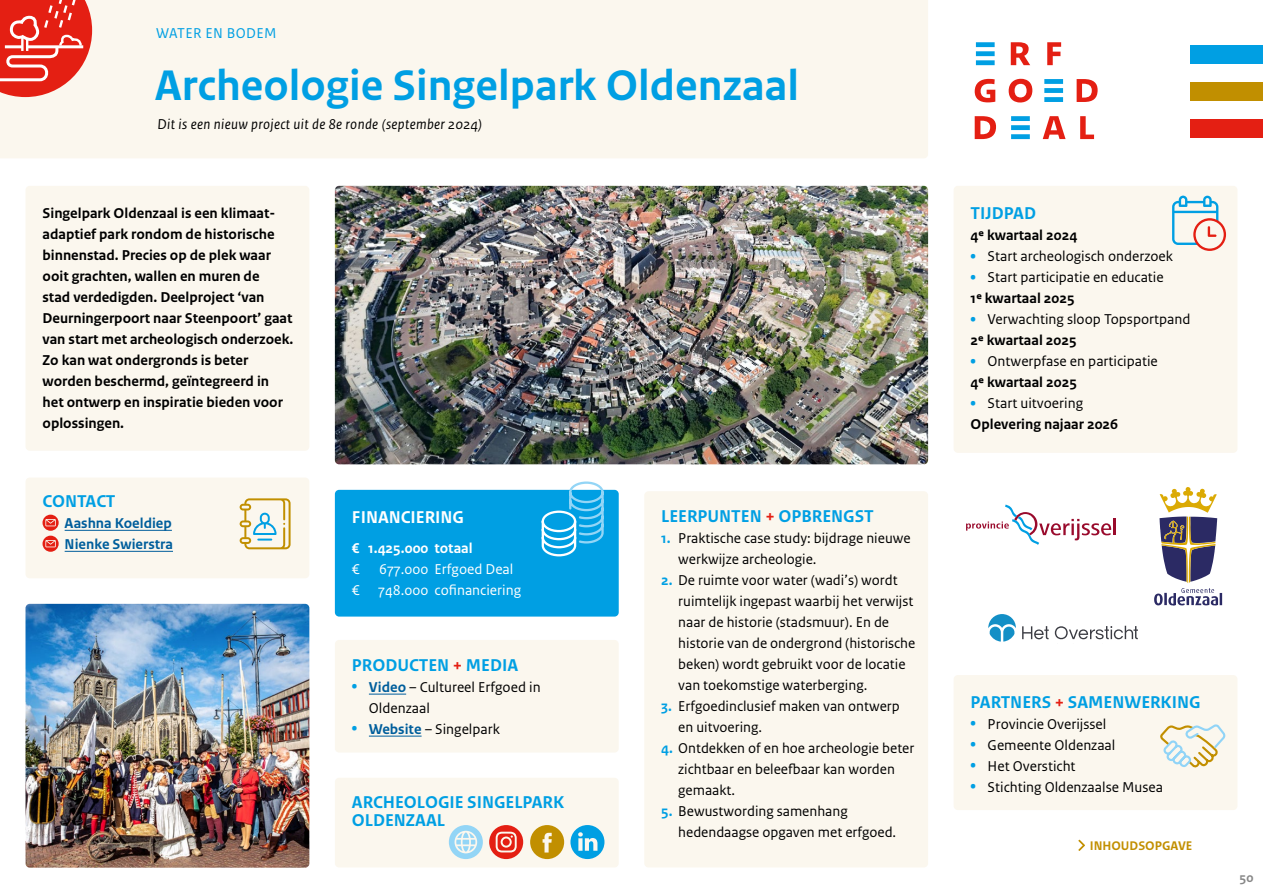
<style>
.page{position:relative;width:1263px;height:893px;background:#fff}
.page>*{position:absolute;margin:0;border:0;box-sizing:border-box;transform-origin:0 0}
.t1{font:700 45px "Rijksoverheid Sans Text";color:#009fe3}
.t2{font:700 18px/18px "Rijksoverheid Sans Text";color:#009fe3}
.t3{font:700 18px "Rijksoverheid Sans Text";color:#fff}
.t4{font:15px/21px "Rijksoverheid Sans Text";color:#000}
.t5{font:700 15px/21px "Rijksoverheid Sans Text";color:#000}
.t6{font:italic 15px "Rijksoverheid Sans Text";letter-spacing:.025em;color:#000}
.t7{font:15px/21px "Rijksoverheid Sans Text";color:#fff}
.t8{font:700 15px/21px "Rijksoverheid Sans Text";color:#005e9c}
.t9{font:700 15px "Rijksoverheid Sans Text";color:#fff}
.t10{font:15px "Rijksoverheid Sans Text";letter-spacing:.025em;color:#009fe3}
.t11{font:700 13.5px "Rijksoverheid Sans Text";color:#878787}
.t12{font:700 13.2px "Rijksoverheid Sans Text";color:#c28f00}
.s1{color:#e41f13}
.s2{font-weight:700;font-size:19.5px;color:#009fe3}
.s3{font-weight:700;color:#005e9c}
.s4{font-weight:700;color:#009fe3}
.s5{font-weight:700}
.s6{font-size:19.5px;color:#009fe3}
.s7{font-weight:400}
</style>
<div class="page">
<div style="left:0;top:0;width:928px;height:158px;background:#fbf7ee"></div>
<div style="left:1190px;top:45px;width:73px;height:19px;background:#009fe3"></div>
<div style="left:1190px;top:120px;width:73px;height:18px;background:#e41f13"></div>
<div style="left:1190px;top:82px;width:73px;height:19px;background:#c18f00"></div>
<svg style="left:1011px;top:42px;width:19px;height:23px"></svg>
<svg style="left:1047px;top:42px;width:14px;height:23px"></svg>
<svg style="left:975px;top:79px;width:20px;height:23px"></svg>
<svg style="left:1009px;top:79px;width:23px;height:23px"></svg>
<svg style="left:1076px;top:79px;width:21px;height:23px"></svg>
<svg style="left:975px;top:116px;width:21px;height:23px"></svg>
<svg style="left:1043px;top:116px;width:22px;height:23px"></svg>
<svg style="left:1080px;top:116px;width:14px;height:23px"></svg>
<svg style="left:976px;top:42px;width:19px;height:23px"></svg>
<svg style="left:1011px;top:116px;width:19px;height:23px"></svg>
<svg style="left:1044px;top:79px;width:19px;height:23px"></svg>
<svg style="left:0;top:0;width:92px;height:97px;background:#ea544a"></svg>
<div style="left:26px;top:186px;width:283px;height:265px;background:#fbf7ee;border-radius:4px"></div>
<img style="left:335px;top:186px;width:593px;height:278px">
<div style="left:335px;top:490px;width:284px;height:127px;background:#009fe3;border-radius:4px"></div>
<svg style="left:540px;top:481px;width:65px;height:76px"></svg>
<div style="left:954px;top:675px;width:283px;height:135px;background:#fbf7ee;border-radius:4px"></div>
<svg style="left:1160px;top:724px;width:66px;height:44px"></svg>
<svg style="left:988px;top:614px;width:28px;height:28px"></svg>
<svg style="left:1055px;top:626px;width:83px;height:14px"></svg>
<svg style="left:1022px;top:626px;width:27px;height:13px"></svg>
<svg style="left:1154px;top:487px;width:68px;height:119px"></svg>
<hr style="left:1113px;top:518px;width:3px;height:17px;background:#990a2c">
<svg style="left:966px;top:505px;width:145px;height:40px"></svg>
<div style="left:954px;top:186px;width:283px;height:267px;background:#fbf7ee;border-radius:4px"></div>
<svg style="left:1172px;top:196px;width:54px;height:55px"></svg>
<div style="left:644px;top:491px;width:284px;height:376px;background:#fbf7ee;border-radius:4px"></div>
<div style="left:26px;top:477px;width:283px;height:101px;background:#fbf7ee;border-radius:4px"></div>
<hr style="left:65px;top:530px;width:107px;height:1px;background:#005e9c">
<hr style="left:65px;top:551px;width:108px;height:1px;background:#005e9c">
<svg style="left:43px;top:515px;width:16px;height:37px"></svg>
<svg style="left:240px;top:498px;width:51px;height:51px"></svg>
<div style="left:335px;top:640px;width:284px;height:112px;background:#fbf7ee;border-radius:4px"></div>
<hr style="left:369px;top:694px;width:37px;height:1px;background:#005e9c">
<hr style="left:369px;top:736px;width:53px;height:1px;background:#005e9c">
<div style="left:335px;top:778px;width:284px;height:89px;background:#fbf7ee;border-radius:4px"></div>
<svg style="left:449px;top:825px;width:34px;height:34px"></svg>
<svg style="left:489px;top:825px;width:34px;height:34px"></svg>
<svg style="left:530px;top:825px;width:34px;height:34px"></svg>
<svg style="left:570px;top:825px;width:34px;height:34px"></svg>
<img style="left:26px;top:604px;width:283px;height:264px">
<svg style="left:1078px;top:840px;width:7px;height:11px"></svg>
<p class="t10" style="left:156px;top:24px;width:122px">WATER EN BODEM</p>
<h1 class="t1" style="left:155px;top:60px;width:646px">Archeologie Singelpark Oldenzaal</h1>
<p class="t6" style="left:157px;top:115px;width:326px">Dit is een nieuw project uit de 8e ronde (september 2024)</p>
<p class="t5" style="left:43px;top:203px;width:252px">Singelpark Oldenzaal is een klimaat&shy;adaptief park rondom de historische binnenstad. Precies op de plek waar ooit grachten, wallen en muren de<br>stad verdedigden. Deelproject ‘van Deurningerpoort naar Steenpoort’ gaat van start met archeologisch onderzoek.<br>Zo kan wat ondergronds is beter worden beschermd, geïntegreerd in het ontwerp en inspiratie bieden voor oplossingen.</p>
<p class="t2" style="left:43px;top:492px;width:75px">CONTACT</p>
<p class="t8" style="left:65px;top:513px;width:110px">Aashna Koeldiep<br>Nienke Swierstra</p>
<p class="t3" style="left:352px;top:507px;width:114px">FINANCIERING</p>
<p class="t9" style="left:352px;top:540px;width:122px">€ 1.425.000 totaal</p>
<p class="t7" style="left:352px;top:559px;width:9px">€</p>
<p class="t7" style="left:352px;top:559px;width:171px;text-indent:27px">677.000 Erfgoed Deal € 748.000 cofinanciering</p>
<p class="t2" style="left:352px;top:656px;width:168px">PRODUCTEN <span class="s1">+</span> MEDIA</p>
<p class="t4" style="left:369px;top:676px;width:173px;text-indent:-17px"><span class="s2">•</span> <span class="s3">Video</span> – Cultureel Erfgoed in<br>Oldenzaal</p>
<p class="t4" style="left:352px;top:718px;width:150px"><span class="s2">•</span> <span class="s3">Website</span> – Singelpark</p>
<p class="t2" style="left:352px;top:793px;width:214px">ARCHEOLOGIE SINGELPARK<br>OLDENZAAL</p>
<p class="t2" style="left:661px;top:507px;width:214px">LEERPUNTEN <span class="s1">+</span> OPBRENGST</p>
<p class="t4" style="left:678px;top:527px;width:234px;text-indent:-17px"><span class="s4">1.</span> Praktische case study: bijdrage nieuwe werkwijze archeologie.</p>
<p class="t4" style="left:678px;top:569px;width:239px;text-indent:-17px"><span class="s4">2.</span> De ruimte voor water (wadi’s) wordt ruimtelijk ingepast waarbij het verwijst naar de historie (stadsmuur). En de historie van de ondergrond (historische beken) wordt gebruikt voor de locatie van toekomstige waterberging.</p>
<p class="t4" style="left:678px;top:695px;width:223px;text-indent:-17px"><span class="s4">3.</span> Erfgoedinclusief maken van ontwerp en uitvoering.</p>
<p class="t4" style="left:678px;top:737px;width:238px;text-indent:-17px"><span class="s4">4.</span> Ontdekken of en hoe archeologie beter zichtbaar en beleefbaar kan worden gemaakt.</p>
<p class="t4" style="left:678px;top:800px;width:219px;text-indent:-17px"><span class="s4">5.</span> Bewustwording samenhang hedendaagse opgaven met erfgoed.</p>
<p class="t2" style="left:971px;top:205px;width:67px">TIJDPAD</p>
<p class="t5" style="left:971px;top:225px;width:108px">4e kwartaal 2024</p>
<p class="t4" style="left:971px;top:246px;width:204px"><span class="s2">•</span> Start archeologisch onderzoek</p>
<p class="t4" style="left:971px;top:267px;width:195px"><span class="s2">•</span> Start participatie en educatie<br><span class="s5">1e kwartaal 2025</span></p>
<p class="t4" style="left:971px;top:309px;width:221px"><span class="s2">•</span> Verwachting sloop Topsportpand<br><span class="s5">2e kwartaal 2025</span></p>
<p class="t4" style="left:971px;top:351px;width:189px"><span class="s2">•</span> Ontwerpfase en participatie<br><span class="s5">4e kwartaal 2025</span></p>
<p class="t5" style="left:971px;top:393px;width:149px"><span class="s6">•</span> <span class="s7">Start uitvoering<br></span>Oplevering najaar 2026</p>
<p class="t2" style="left:971px;top:693px;width:231px">PARTNERS <span class="s1">+</span> SAMENWERKING</p>
<p class="t4" style="left:971px;top:714px;width:137px"><span class="s2">•</span> Provincie Overijssel</p>
<p class="t4" style="left:971px;top:735px;width:146px"><span class="s2">•</span> Gemeente Oldenzaal</p>
<p class="t4" style="left:971px;top:756px;width:106px"><span class="s2">•</span> Het Oversticht</p>
<p class="t4" style="left:971px;top:777px;width:194px"><span class="s2">•</span> Stichting Oldenzaalse Musea</p>
<p class="t12" style="left:1090px;top:838px;width:104px">INHOUDSOPGAVE</p>
<p class="t11" style="left:1239px;top:869px;width:15px">50</p>
</div>
